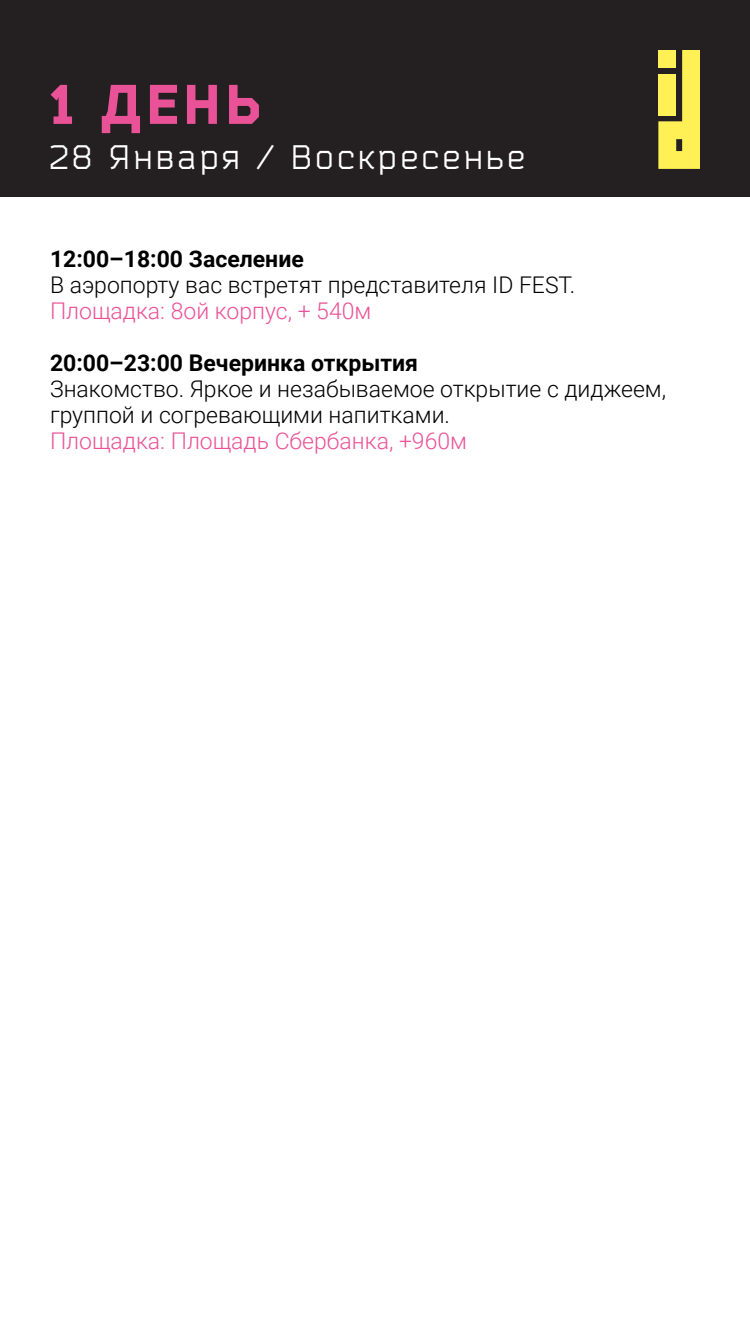
<style>
.page{position:relative;width:750px;height:1334px;background:#fff}
.page>*{position:absolute;margin:0;border:0;box-sizing:border-box;transform-origin:0 0}
.t1{font:900 55px "Bender";color:#ea5297}
.t2{font:34px "Bender";letter-spacing:.1em;color:#fff}
.t3{font:300 23px/26px "Roboto";color:#000}
.t4{font:300 23px "Roboto";color:#ea5297}
.t5{font:700 23px "Roboto";color:#000}
</style>
<div class="page">
<div style="left:0;top:0;width:750px;height:196px;background:#241f21"></div>
<svg style="left:658px;top:50px;width:42px;height:119px;background:#ded24d"></svg>
<h1 class="t1" style="left:50px;top:70px;width:212px">1 ДЕНЬ</h1>
<h2 class="t2" style="left:50px;top:136px;width:476px">28 Января / Воскресенье</h2>
<p class="t5" style="left:50px;top:243px;width:255px">12:00–18:00 Заселение</p>
<p class="t3" style="left:50px;top:271px;width:527px">В аэропорту вас встретят представителя ID FEST.</p>
<p class="t4" style="left:50px;top:295px;width:323px">Площадка: 8ой корпус, + 540м</p>
<p class="t5" style="left:50px;top:347px;width:370px">20:00–23:00 Вечеринка открытия</p>
<p class="t3" style="left:50px;top:375px;width:618px">Знакомство. Яркое и незабываемое открытие с диджеем, группой и согревающими напитками.</p>
<p class="t4" style="left:50px;top:425px;width:419px">Площадка: Площадь Сбербанка, +960м</p>
</div>
